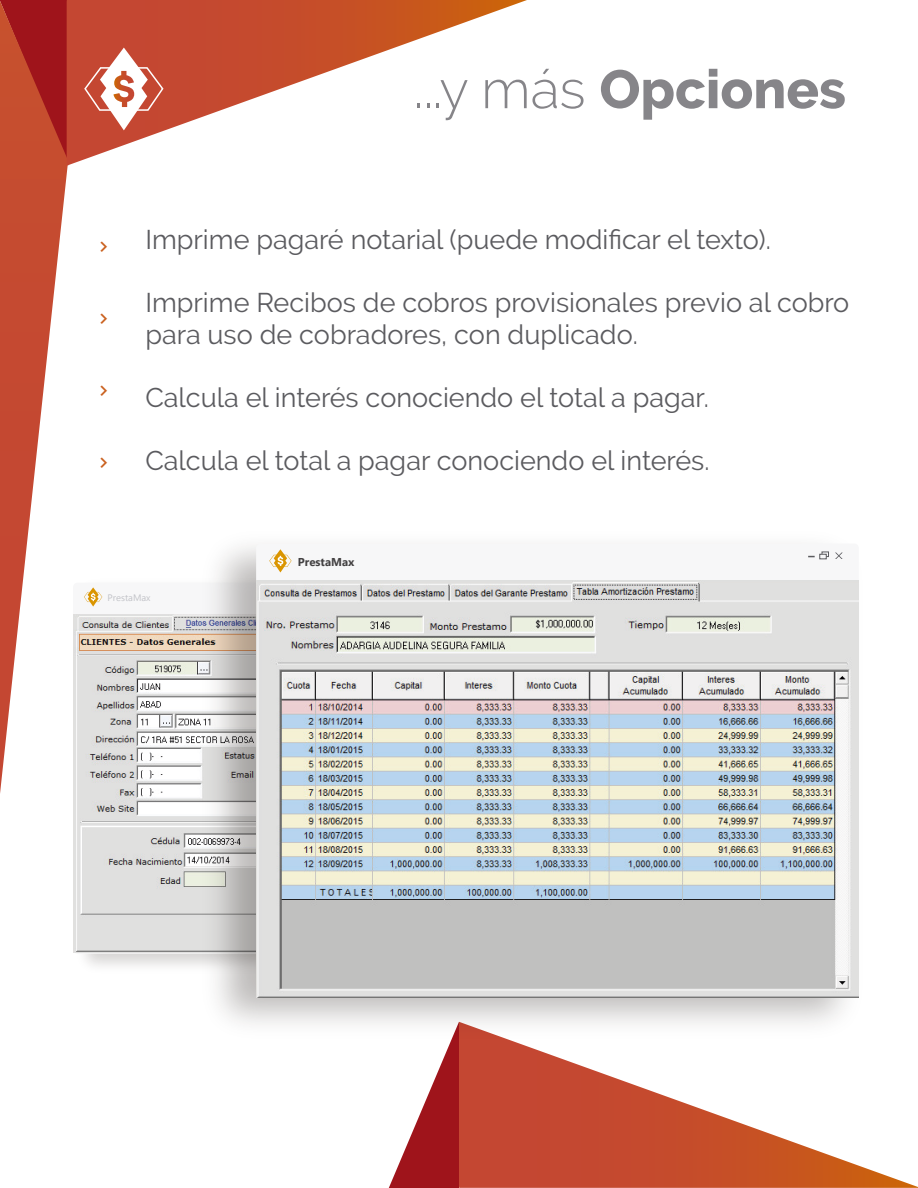
<style>
.page{position:relative;width:918px;height:1188px;background:#fff}
.page>*{position:absolute;margin:0;border:0;box-sizing:border-box;transform-origin:0 0}
.t1{font:800 54px "Raleway";color:#868589}
.t2{font:27px/31.5px "Raleway";color:#5b5b5f}
.t3{font:700 11.4px "Microsoft New Tai Lue";color:#434142}
.t4{font:9.45px "Microsoft New Tai Lue";color:#c2c3c8}
.s1{font-weight:300}
</style>
<div class="page">
<svg style="left:0;top:1px;width:68px;height:792px"></svg>
<svg style="left:67px;top:0;width:460px;height:166px"></svg>
<svg style="left:84px;top:587px;width:18px;height:20px"></svg>
<svg style="left:83px;top:48px;width:81px;height:82px"></svg>
<svg style="left:389px;top:1050px;width:70px;height:138px"></svg>
<svg style="left:459px;top:1050px;width:459px;height:138px"></svg>
<img style="left:73px;top:615px;width:117px;height:338px">
<img style="left:190px;top:545px;width:657px;height:505px">
<div style="left:256px;top:544px;width:603px;height:449px;background:#f7f7f8;border-radius:4px"></div>
<svg style="left:835px;top:552px;width:8px;height:7px"></svg>
<div style="left:819px;top:554px;width:8px;height:5px;border:1px solid #5b5b5f"></div>
<svg style="left:821px;top:551px;width:8px;height:6px"></svg>
<svg style="left:269px;top:549px;width:23px;height:23px"></svg>
<img style="left:256px;top:581px;width:603px;height:417px">
<h1 class="t1" style="left:414px;top:59px;width:434px"><span class="s1">...y más</span> Opciones</h1>
<p class="t2" style="left:145px;top:224px;width:627px">Imprime pagaré notarial (puede modificar el texto).</p>
<p class="t2" style="left:145px;top:287px;width:705px">Imprime Recibos de cobros provisionales previo al cobro para uso de cobradores, con duplicado.</p>
<p class="t2" style="left:145px;top:382px;width:565px">Calcula el interés conociendo el total a pagar.</p>
<p class="t2" style="left:145px;top:445px;width:566px">Calcula el total a pagar conociendo el interés.</p>
<p class="t4" style="left:108px;top:592px;width:44px">PrestaMax</p>
<p class="t3" style="left:298px;top:555px;width:58px">PrestaMax</p>
</div>
